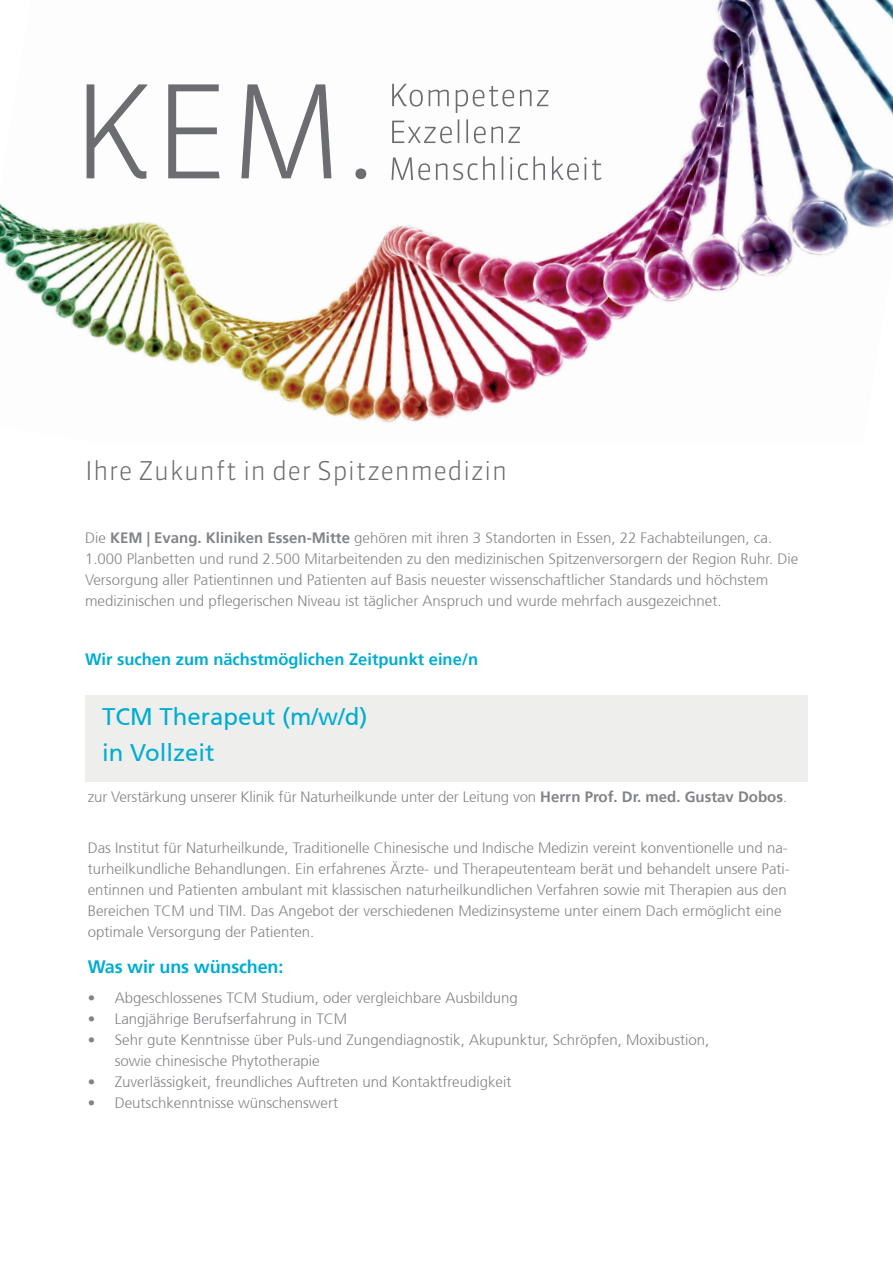
<style>
.page{position:relative;width:893px;height:1263px;background:#fff}
.page>*{position:absolute;margin:0;border:0;box-sizing:border-box;transform-origin:0 0}
.t1{font:300 25.8px "Sanuk";letter-spacing:.01em;color:#6c6d70}
.t2{font:24px "Frutiger 55 Roman";color:#00add2}
.t3{font:700 18px "Frutiger 65";letter-spacing:-.01em;color:#00add2}
.t4{font:700 16.5px "Frutiger 65";color:#00add2}
.t5{font:300 15px/21px "Frutiger 45";color:#818386}
.s1{font-family:"Frutiger 65";font-weight:700}
</style>
<div class="page">
<img style="left:0;top:0;width:893px;height:423px">
<div style="left:85px;top:695px;width:723px;height:86px;background:#eeefec"></div>
<svg style="left:391px;top:156px;width:210px;height:24px"></svg>
<svg style="left:392px;top:119px;width:128px;height:24px"></svg>
<svg style="left:392px;top:84px;width:156px;height:29px"></svg>
<svg style="left:87px;top:84px;width:279px;height:95px"></svg>
<p class="t1" style="left:85px;top:455px;width:424px">Ihre Zukunft in der Spitzenmedizin</p>
<p class="t5" style="left:85px;top:527px;width:715px">Die <span class="s1">KEM | Evang. Kliniken Essen-Mitte</span> gehören mit ihren 3 Standorten in Essen, 22 Fachabteilungen, ca.<br>1.000 Planbetten und rund 2.500 Mitarbeitenden zu den medizinischen Spitzenversorgern der Region Ruhr. Die Versorgung aller Patientinnen und Patienten auf Basis neuester wissenschaftlicher Standards und höchstem medizinischen und pflegerischen Niveau ist täglicher Anspruch und wurde mehrfach ausgezeichnet.</p>
<p class="t4" style="left:85px;top:650px;width:395px">Wir suchen zum nächstmöglichen Zeitpunkt eine/n</p>
<p class="t2" style="left:102px;top:702px;width:267px">TCM Therapeut (m/w/d)</p>
<p class="t2" style="left:102px;top:738px;width:114px">in Vollzeit</p>
<p class="t5" style="left:88px;top:787px;width:701px">zur Verstärkung unserer Klinik für Naturheilkunde unter der Leitung von <span class="s1">Herrn Prof. Dr. med. Gustav Dobos</span>.</p>
<p class="t5" style="left:88px;top:837px;width:704px">Das Institut für Naturheilkunde, Traditionelle Chinesische und Indische Medizin vereint konventionelle und na&shy;turheilkundliche Behandlungen. Ein erfahrenes Ärzte- und Therapeutenteam berät und behandelt unsere Pati&shy;entinnen und Patienten ambulant mit klassischen naturheilkundlichen Verfahren sowie mit Therapien aus den Bereichen TCM und TIM. Das Angebot der verschiedenen Medizinsysteme unter einem Dach ermöglicht eine optimale Versorgung der Patienten.</p>
<p class="t3" style="left:88px;top:956px;width:197px">Was wir uns wünschen:</p>
<p class="t5" style="left:88px;top:987px;width:432px">• Abgeschlossenes TCM Studium, oder vergleichbare Ausbildung</p>
<p class="t5" style="left:88px;top:1008px;width:261px">• Langjährige Berufserfahrung in TCM</p>
<p class="t5" style="left:115px;top:1029px;width:596px;text-indent:-27px">• Sehr gute Kenntnisse über Puls-und Zungendiagnostik, Akupunktur, Schröpfen, Moxibustion, sowie chinesische Phytotherapie</p>
<p class="t5" style="left:88px;top:1071px;width:425px">• Zuverlässigkeit, freundliches Auftreten und Kontaktfreudigkeit</p>
<p class="t5" style="left:88px;top:1092px;width:252px">• Deutschkenntnisse wünschenswert</p>
</div>
